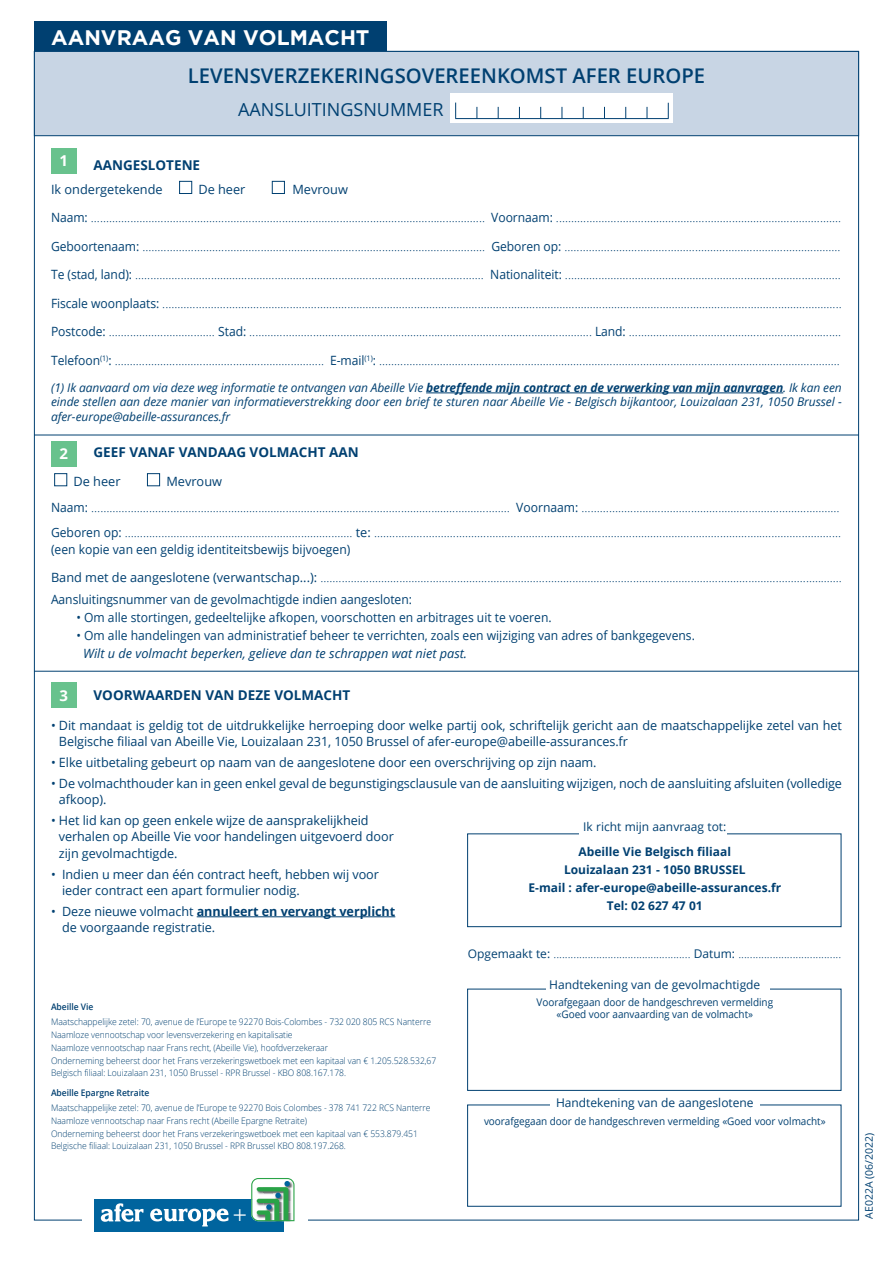
<style>
.page{position:relative;width:893px;height:1263px;background:#fff}
.page>*{position:absolute;margin:0;border:0;box-sizing:border-box;transform-origin:0 0}
.t1{font:300 23.55px "Helvetica Neue";color:#fff}
.t2{font:700 21px "Gotham";color:#fff}
.t3{font:600 20.25px "Open Sans";color:#004071}
.t4{font:18px "Open Sans";color:#004071}
.t5{font:700 15px "Open Sans";color:#fff}
.t6{font:700 13.5px "Open Sans";color:#004071}
.t7{font:300 12.75px/25.5px "Open Sans";color:#004071}
.t8{font:12.75px/16.5px "Open Sans";letter-spacing:-.005em;color:#004071}
.t9{font:12.75px "Open Sans";letter-spacing:-.005em;color:#004071;scale:.95 1}
.t10{font:italic 12.75px "Open Sans";color:#004071}
.t11{font:italic 12px/14.4px "Open Sans";letter-spacing:-.005em;color:#004071;text-align:justify}
.t12{font:700 12px/18px "Open Sans";color:#004071;text-align:center}
.t13{font:300 12px "Open Sans";color:#004071}
.t14{font:12px "Open Sans";color:#004071}
.t15{font:10.5px/12px "Open Sans";letter-spacing:-.005em;color:#004071;text-align:center;scale:.95 1}
.t16{font:10.5px "Open Sans";letter-spacing:-.005em;color:#004071}
.t17{font:300 9px/12.8px "Open Sans";letter-spacing:-.005em;color:#004071;scale:.95 1}
.t18{font:600 9px "Open Sans";letter-spacing:-.005em;color:#004071;scale:.95 1}
.s1{font-style:inherit}
.s2{font-weight:400}
.s3{font-weight:700}
</style>
<div class="page">
<div style="left:51px;top:682px;width:26px;height:26px;background:#68c28d"></div>
<div style="left:34px;top:21px;width:353px;height:30px;background:#004071"></div>
<div style="left:34px;top:51px;width:825px;height:85px;background:#c8d5e4;border:1px solid #004071"></div>
<div style="left:451px;top:93px;width:222px;height:30px;background:#fff"></div>
<hr style="left:455px;top:118px;width:214px;height:1px;background:#004071">
<svg style="left:455px;top:103px;width:1px;height:15px"></svg>
<svg style="left:668px;top:103px;width:1px;height:15px"></svg>
<div style="left:94px;top:1199px;width:190px;height:32px;background:#00649e"></div>
<svg style="left:101px;top:1203px;width:42px;height:19px"></svg>
<svg style="left:150px;top:1208px;width:78px;height:18px"></svg>
<svg style="left:251px;top:1178px;width:44px;height:44px"></svg>
<hr style="left:34px;top:435px;width:825px;height:1px;background:#004071">
<div style="left:51px;top:441px;width:26px;height:26px;background:#68c28d"></div>
<div style="left:54px;top:473px;width:13px;height:13px;background:#fff;border:1px solid #004071"></div>
<div style="left:147px;top:473px;width:13px;height:13px;background:#fff;border:1px solid #004071"></div>
<hr style="left:197px;top:916px;width:198px;height:1px;background:#004071">
<hr style="left:34px;top:671px;width:825px;height:1px;background:#004071">
<div style="left:51px;top:148px;width:26px;height:25px;background:#68c28d"></div>
<hr style="left:426px;top:393px;width:357px;height:1px;background:#004071">
<div style="left:179px;top:181px;width:13px;height:13px;background:#fff;border:1px solid #004071"></div>
<div style="left:272px;top:181px;width:13px;height:13px;background:#fff;border:1px solid #004071"></div>
<div style="left:467px;top:833px;width:374px;height:94px;border:1px solid #004071"></div>
<div style="left:579px;top:826px;width:148px;height:16px;background:#fff"></div>
<div style="left:467px;top:989px;width:374px;height:102px;border:1px solid #004071"></div>
<div style="left:546px;top:978px;width:224px;height:16px;background:#fff"></div>
<h2 class="t2" style="left:51px;top:26px;width:320px">AANVRAAG VAN VOLMACHT</h2>
<h3 class="t3" style="left:188px;top:62px;width:519px">LEVENSVERZEKERINGSOVEREENKOMST <span class="s1">AFER EUROPE</span></h3>
<h3 class="t4" style="left:238px;top:97px;width:207px">AANSLUITINGSNUMMER</h3>
<p class="t5" style="left:59px;top:150px;width:10px">1</p>
<p class="t6" style="left:94px;top:155px;width:108px">AANGESLOTENE</p>
<p class="t8" style="left:51px;top:181px;width:113px">Ik ondergetekende</p>
<p class="t8" style="left:198px;top:181px;width:49px">De heer</p>
<p class="t8" style="left:292px;top:181px;width:57px">Mevrouw</p>
<p class="t7" style="left:51px;top:205px;width:792px"><span class="s2">Naam:</span> .................................................................................................................................. <span class="s2">Voornaam:</span> ..............................................................................................</p>
<p class="t7" style="left:51px;top:233px;width:791px"><span class="s2">Geboortenaam:</span> ................................................................................................................. <span class="s2">Geboren op:</span> ...........................................................................................</p>
<p class="t7" style="left:51px;top:262px;width:791px"><span class="s2">Te (stad, land):</span> ................................................................................................................... <span class="s2">Nationaliteit:</span> ...........................................................................................</p>
<p class="t7" style="left:51px;top:290px;width:792px"><span class="s2">Fiscale woonplaats:</span> ................................................................................................................................................................................................................................</p>
<p class="t7" style="left:51px;top:319px;width:792px"><span class="s2">Postcode:</span> ................................... <span class="s2">Stad:</span> ................................................................................................................. <span class="s2">Land:</span> ......................................................................</p>
<p class="t7" style="left:51px;top:347px;width:790px"><span class="s2">Telefoon</span><sup>(1)</sup><span class="s2">:</span> ..................................................................... <span class="s2">E-mail</span><sup>(1)</sup><span class="s2">:</span> ........................................................................................................................................................</p>
<p class="t11" style="left:51px;top:380px;width:792px">(1) Ik aanvaard om via deze weg informatie te ontvangen van Abeille Vie <span class="s3">betreffende mijn contract en de verwerking van mijn aanvragen</span>. Ik kan een einde stellen aan deze manier van informatieverstrekking door een brief te sturen naar Abeille Vie - Belgisch bijkantoor, Louizalaan 231, 1050 Brussel - afer-europe@abeille-assurances.fr</p>
<p class="t5" style="left:59px;top:443px;width:10px">2</p>
<p class="t6" style="left:94px;top:442px;width:267px">GEEF VANAF VANDAAG VOLMACHT AAN</p>
<p class="t8" style="left:74px;top:473px;width:49px">De heer</p>
<p class="t7" style="left:51px;top:468px;width:792px;text-indent:115px"><span class="s2">Mevrouw<br>Naam:</span> ………….……..…............................................................................................................…… <span class="s2">Voornaam:</span> ………….…..…..........................................................……<br><span class="s2">Geboren op:</span> ………….……...............…...................................... <span class="s2">te:</span> ..........................................................................................................................................................</p>
<p class="t9" style="left:51px;top:540px;width:317px">(een kopie van een geldig identiteitsbewijs bijvoegen)</p>
<p class="t7" style="left:51px;top:566px;width:792px;line-height:22.2px"><span class="s2">Band met de aangeslotene (verwantschap...):</span> ............................................................................................................................................................................<br><span class="s2">Aansluitingsnummer van de gevolmachtigde indien aangesloten:</span></p>
<p class="t9" style="left:77px;top:609px;width:502px">• Om alle stortingen, gedeeltelijke afkopen, voorschotten en arbitrages uit te voeren.</p>
<p class="t9" style="left:77px;top:627px;width:652px">• Om alle handelingen van administratief beheer te verrichten, zoals een wijziging van adres of bankgegevens.</p>
<p class="t10" style="left:83px;top:645px;width:385px">Wilt u de volmacht beperken, gelieve dan te schrappen wat niet past.</p>
<p class="t6" style="left:94px;top:686px;width:258px">VOORWAARDEN VAN DEZE VOLMACHT</p>
<p class="t8" style="left:59px;top:716px;width:785px;text-indent:-8px">• Dit mandaat is geldig tot de uitdrukkelijke herroeping door welke partij ook, schriftelijk gericht aan de maatschappelijke zetel van het<br>Belgische filiaal van Abeille Vie, Louizalaan 231, 1050 Brussel of afer-europe@abeille-assurances.fr</p>
<p class="t8" style="left:51px;top:754px;width:547px">• Elke uitbetaling gebeurt op naam van de aangeslotene door een overschrijving op zijn naam.</p>
<p class="t8" style="left:59px;top:774px;width:785px;text-indent:-8px">• De volmachthouder kan in geen enkel geval de begunstigingsclausule van de aansluiting wijzigen, noch de aansluiting afsluiten (volledige afkoop).</p>
<p class="t8" style="left:59px;top:812px;width:336px;text-indent:-8px">• Het lid kan op geen enkele wijze de aansprakelijkheid verhalen op Abeille Vie voor handelingen uitgevoerd door zijn gevolmachtigde.</p>
<p class="t8" style="left:62px;top:865px;width:318px;text-indent:-11px">• Indien u meer dan één contract heeft, hebben wij voor ieder contract een apart formulier nodig.</p>
<p class="t8" style="left:62px;top:903px;width:335px;text-indent:-11px">• Deze nieuwe volmacht <span class="s3">annuleert en vervangt verplicht </span>de voorgaande registratie.</p>
<p class="t5" style="left:59px;top:684px;width:10px">3</p>
<p class="t14" style="left:583px;top:819px;width:145px">Ik richt mijn aanvraag tot:</p>
<p class="t12" style="left:528px;top:842px;width:254px">Abeille Vie Belgisch filiaal<br>Louizalaan 231 - 1050 BRUSSEL<br>E-mail : afer-europe@abeille-assurances.fr<br>Tel: 02 627 47 01</p>
<p class="t18" style="left:51px;top:1001px;width:46px">Abeille Vie</p>
<p class="t17" style="left:51px;top:1015px;width:407px">Maatschappelijke zetel: 70, avenue de l’Europe te 92270 Bois-Colombes - 732 020 805 RCS Nanterre Naamloze vennootschap voor levensverzekering en kapitalisatie<br>Naamloze vennootschap naar Frans recht, (Abeille Vie), hoofdverzekeraar<br>Onderneming beheerst door het Frans verzekeringswetboek met een kapitaal van € 1.205.528.532,67<br>Belgisch filiaal: Louizalaan 231, 1050 Brussel - RPR Brussel - KBO 808.167.178.</p>
<p class="t18" style="left:51px;top:1087px;width:105px">Abeille Epargne Retraite</p>
<p class="t17" style="left:51px;top:1101px;width:401px">Maatschappelijke zetel: 70, avenue de l’Europe te 92270 Bois Colombes - 378 741 722 RCS Nanterre Naamloze vennootschap naar Frans recht (Abeille Epargne Retraite)<br>Onderneming beheerst door het Frans verzekeringswetboek met een kapitaal van € 553.879.451<br>Belgische filiaal: Louizalaan 231, 1050 Brussel - RPR Brussel KBO 808.197.268.</p>
<h1 class="t1" style="left:233px;top:1198px;width:16px">+</h1>
<p class="t13" style="left:468px;top:945px;width:375px"><span class="s2">Opgemaakt te:</span> ................................................ <span class="s2">Datum:</span> ....................................</p>
<p class="t14" style="left:549px;top:977px;width:213px">Handtekening van de gevolmachtigde</p>
<p class="t15" style="left:536px;top:995px;width:251px">Voorafgegaan door de handgeschreven vermelding «Goed voor aanvaarding van de volmacht»</p>
<p class="t14" style="left:556px;top:1094px;width:199px">Handtekening van de aangeslotene</p>
<p class="t15" style="left:484px;top:1115px;width:361px">voorafgegaan door de handgeschreven vermelding «Goed voor volmacht»</p>
<p class="t16" style="left:862px;top:1219px;width:87px;rotate:-90deg">AE022A (06/2022)</p>
</div>
